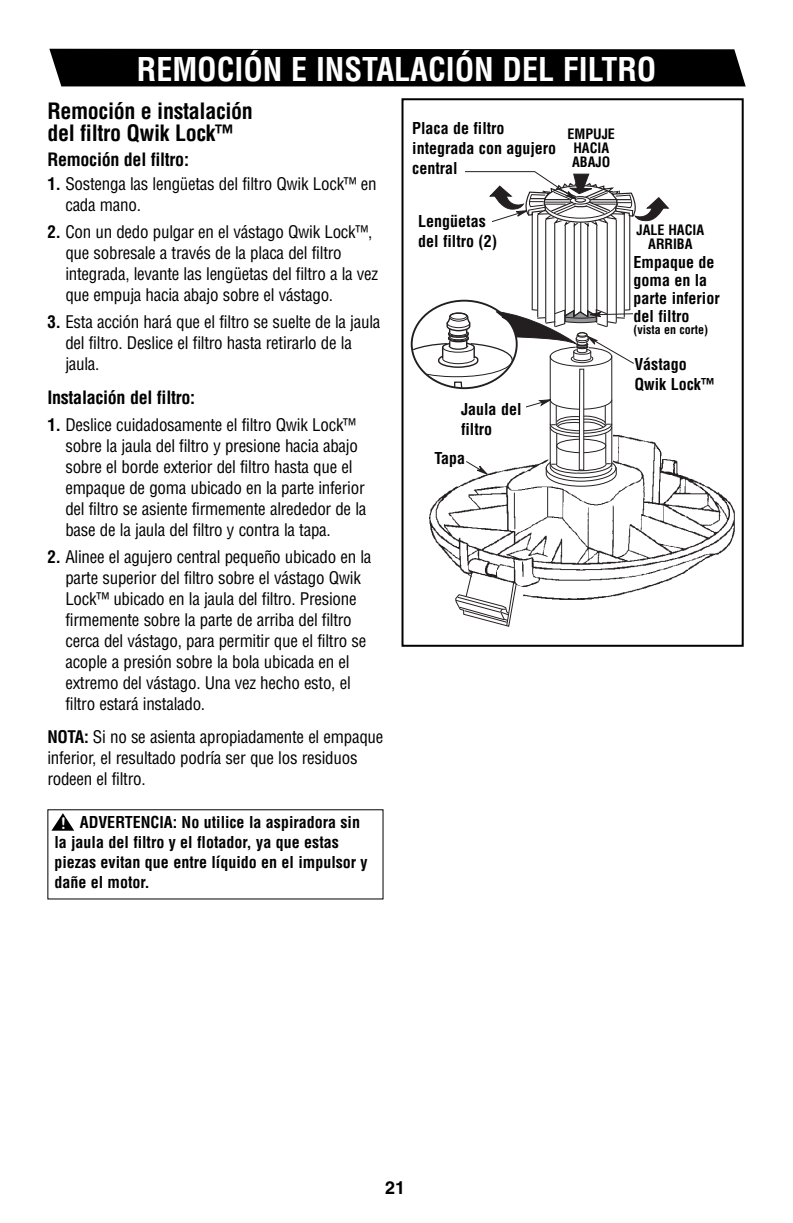
<style>
.page{position:relative;width:793px;height:1223px;background:#fff}
.page>*{position:absolute;margin:0;border:0;box-sizing:border-box;transform-origin:0 0}
.t1{font:700 condensed 32px "Helvetica";color:#fff}
.t2{font:700 condensed 22px/22px "Helvetica";letter-spacing:-.015em;color:#000}
.t3{font:700 condensed 18px "Helvetica";letter-spacing:-.015em;color:#000}
.t4{font:700 18px "Helvetica";color:#000}
.t5{font:700 17.2px/17px "Helvetica";color:#231f20}
.t6{font:condensed 17px/21px "Helvetica";letter-spacing:-.015em;color:#000}
.t7{font:700 condensed 16px/20px "Helvetica";color:#000}
.t8{font:16px "Arial Rounded MT Bold";color:#fff}
.t9{font:700 condensed 14px/14px "Helvetica";color:#000;text-align:center}
.t10{font:700 13.4px/13px "Helvetica";color:#231f20}
.t11{font:700 condensed 12px "Helvetica";color:#000}
.s1{font-weight:700}
</style>
<div class="page">
<div style="left:49px;top:49px;width:696px;height:37px;background:#000"></div>
<svg style="left:52px;top:813px;width:22px;height:17px"></svg>
<img style="left:430px;top:438px;width:305px;height:162px">
<svg style="left:465px;top:171px;width:205px;height:57px"></svg>
<hr style="left:580px;top:222px;width:1px;height:90px;background:#231f20">
<hr style="left:573px;top:226px;width:2px;height:91px;background:#231f20">
<hr style="left:564px;top:225px;width:2px;height:91px;background:#231f20">
<hr style="left:554px;top:223px;width:1px;height:104px;background:#231f20">
<hr style="left:545px;top:220px;width:1px;height:103px;background:#231f20">
<hr style="left:537px;top:215px;width:1px;height:102px;background:#231f20">
<hr style="left:531px;top:213px;width:2px;height:97px;background:#231f20">
<hr style="left:587px;top:225px;width:1px;height:91px;background:#231f20">
<hr style="left:596px;top:225px;width:1px;height:98px;background:#231f20">
<hr style="left:606px;top:223px;width:2px;height:104px;background:#231f20">
<hr style="left:615px;top:220px;width:2px;height:103px;background:#231f20">
<hr style="left:623px;top:215px;width:2px;height:102px;background:#231f20">
<hr style="left:629px;top:216px;width:1px;height:94px;background:#231f20">
<svg style="left:410px;top:308px;width:226px;height:213px"></svg>
<svg style="left:454px;top:570px;width:70px;height:57px"></svg>
<div style="left:401px;top:98px;width:342px;height:549px;border:2px solid #000"></div>
<div style="left:558px;top:129px;width:59px;height:43px;background:#fff"></div>
<div style="left:633px;top:224px;width:75px;height:33px;background:#fff"></div>
<div style="left:461px;top:403px;width:64px;height:41px;background:#fff"></div>
<div style="left:634px;top:354px;width:88px;height:56px;background:#fff"></div>
<div style="left:633px;top:256px;width:89px;height:100px;background:#fff"></div>
<div style="left:427px;top:215px;width:64px;height:41px;background:#fff"></div>
<div style="left:418px;top:452px;width:47px;height:19px;background:#fff"></div>
<h1 class="t1" style="left:137px;top:51px;width:521px">REMOCIÓN E INSTALACIÓN DEL FILTRO</h1>
<p class="t2" style="left:47px;top:100px;width:207px">Remoción e instalación del filtro Qwik Lock™</p>
<p class="t3" style="left:47px;top:149px;width:143px">Remoción del filtro:</p>
<p class="t6" style="left:65px;top:173px;width:313px;text-indent:-18px"><span class="s1">1.</span> Sostenga las lengüetas del filtro Qwik Lock™ en cada mano.</p>
<p class="t6" style="left:65px;top:221px;width:314px;text-indent:-18px"><span class="s1">2.</span> Con un dedo pulgar en el vástago Qwik Lock™, que sobresale a través de la placa del filtro integrada, levante las lengüetas del filtro a la vez que empuja hacia abajo sobre el vástago.</p>
<p class="t6" style="left:65px;top:311px;width:316px;text-indent:-18px"><span class="s1">3.</span> Esta acción hará que el filtro se suelte de la jaula del filtro. Deslice el filtro hasta retirarlo de la jaula.</p>
<p class="t3" style="left:47px;top:387px;width:149px">Instalación del filtro:</p>
<p class="t6" style="left:65px;top:414px;width:302px;text-indent:-18px"><span class="s1">1.</span> Deslice cuidadosamente el filtro Qwik Lock™ sobre la jaula del filtro y presione hacia abajo sobre el borde exterior del filtro hasta que el empaque de goma ubicado en la parte inferior del filtro se asiente firmemente alrededor de la base de la jaula del filtro y contra la tapa.</p>
<p class="t6" style="left:65px;top:546px;width:308px;text-indent:-18px"><span class="s1">2.</span> Alinee el agujero central pequeño ubicado en la parte superior del filtro sobre el vástago Qwik Lock™ ubicado en la jaula del filtro. Presione firmemente sobre la parte de arriba del filtro cerca del vástago, para permitir que el filtro se acople a presión sobre la bola ubicada en el extremo del vástago. Una vez hecho esto, el filtro estará instalado.</p>
<p class="t6" style="left:47px;top:726px;width:337px"><span class="s1">NOTA:</span> Si no se asienta apropiadamente el empaque inferior, el resultado podría ser que los residuos rodeen el filtro.</p>
<p class="t7" style="left:54px;top:813px;width:315px;text-indent:25px">ADVERTENCIA: No utilice la aspiradora sin la jaula del filtro y el flotador, ya que estas piezas evitan que entre líquido en el impulsor y dañe el motor.</p>
<p class="t8" style="left:61px;top:814px;width:7px">!</p>
<p class="t7" style="left:412px;top:118px;width:145px">Placa de filtro integrada con agujero central</p>
<p class="t9" style="left:567px;top:127px;width:49px">EMPUJE<br>HACIA<br>ABAJO</p>
<p class="t5" style="left:414px;top:131px;width:140px">Integrated Filter<br>Plate with Center<br>Hole</p>
<p class="t10" style="left:562px;top:144px;width:44px">PUSH<br>DOWN</p>
<p class="t7" style="left:418px;top:212px;width:80px">Lengüetas del filtro (2)</p>
<p class="t5" style="left:443px;top:217px;width:66px">Filter<br>Tabs (2)</p>
<p class="t7" style="left:461px;top:399px;width:62px">Jaula del filtro</p>
<p class="t5" style="left:477px;top:403px;width:43px">Filter<br>Cage</p>
<p class="t7" style="left:434px;top:449px;width:32px">Tapa</p>
<p class="t5" style="left:436px;top:453px;width:27px">Lid</p>
<p class="t9" style="left:636px;top:223px;width:69px">JALE HACIA<br>ARRIBA</p>
<p class="t10" style="left:637px;top:224px;width:36px;text-align:center">PULL<br>UP</p>
<p class="t5" style="left:639px;top:256px;width:82px">Rubber<br>Gasket at<br>Bottom of<br>Filter</p>
<p class="t10" style="left:639px;top:324px;width:58px">(cutaway</p>
<p class="t7" style="left:633px;top:253px;width:88px;line-height:18px">Empaque de goma en la parte inferior del filtro</p>
<p class="t11" style="left:633px;top:323px;width:76px">(vista en corte)</p>
<p class="t5" style="left:636px;top:357px;width:59px">Qwik<br>Lock™</p>
<p class="t7" style="left:634px;top:355px;width:82px">Vástago<br>Qwik Lock™</p>
<p class="t4" style="left:385px;top:1181px;width:21px">21</p>
</div>
